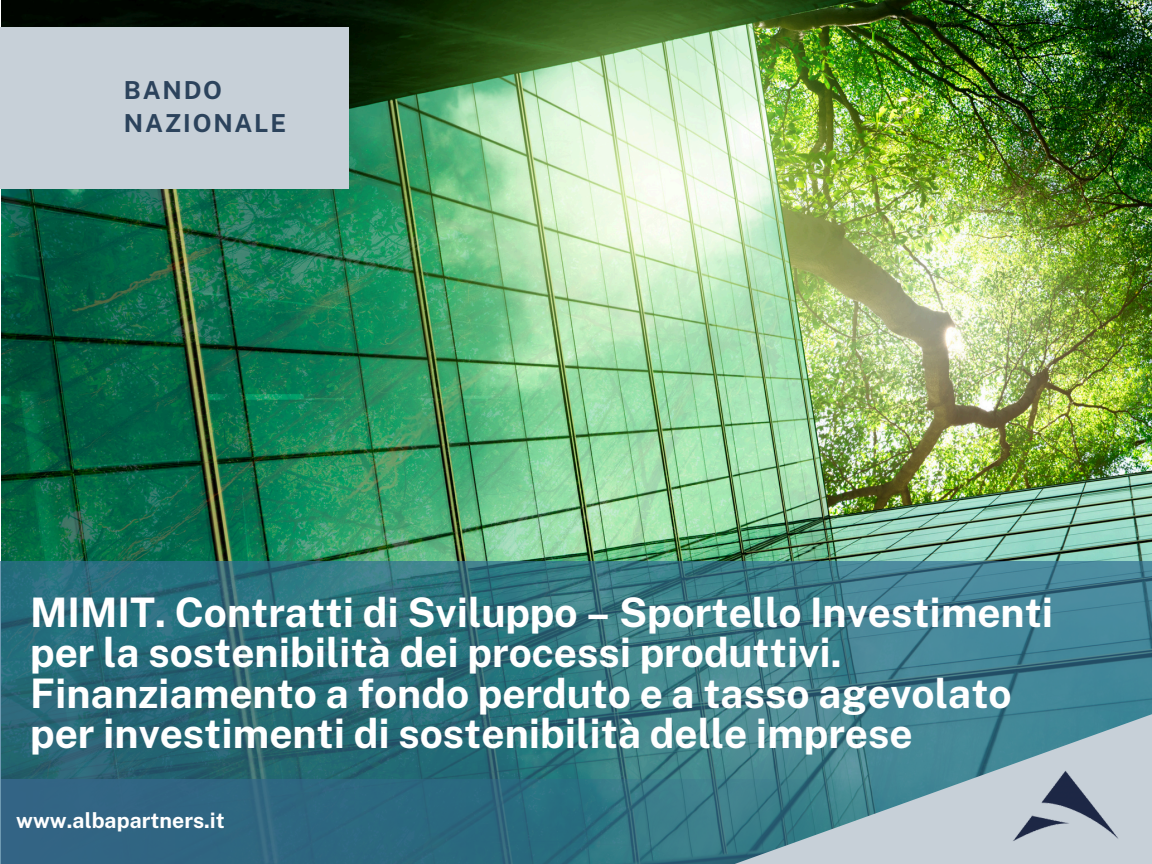
<style>
.page{position:relative;width:1152px;height:864px;background:#fff}
.page>*{position:absolute;margin:0;border:0;box-sizing:border-box;transform-origin:0 0}
.t1{font:700 40.8px/40.5px "Public Sans";color:#fff}
.t2{font:700 24.75px/33px "Public Sans";letter-spacing:.075em;color:#2c435c}
.t3{font:700 21.3px "Public Sans";color:#fff}
</style>
<div class="page">
<img style="left:2px;top:0;width:1150px;height:561px">
<svg style="left:0;top:561px;width:1152px;height:303px;background:#317180"></svg>
<svg style="left:634px;top:694px;width:518px;height:170px;background:#6597a2"></svg>
<div style="left:0;top:27px;width:349px;height:161px;background:#c7d0d8"></div>
<img style="left:1008px;top:767px;width:115px;height:80px">
<p class="t2" style="left:124px;top:74px;width:164px">BANDO<br>NAZIONALE</p>
<p class="t1" style="left:30px;top:592px;width:1025px">MIMIT. Contratti di Sviluppo – Sportello Investimenti per la sostenibilità dei processi produttivi.<br>Finanziamento a fondo perduto e a tasso agevolato per investimenti di sostenibilità delle imprese</p>
<h1 class="t3" style="left:16px;top:808px;width:210px">www.albapartners.it</h1>
</div>
